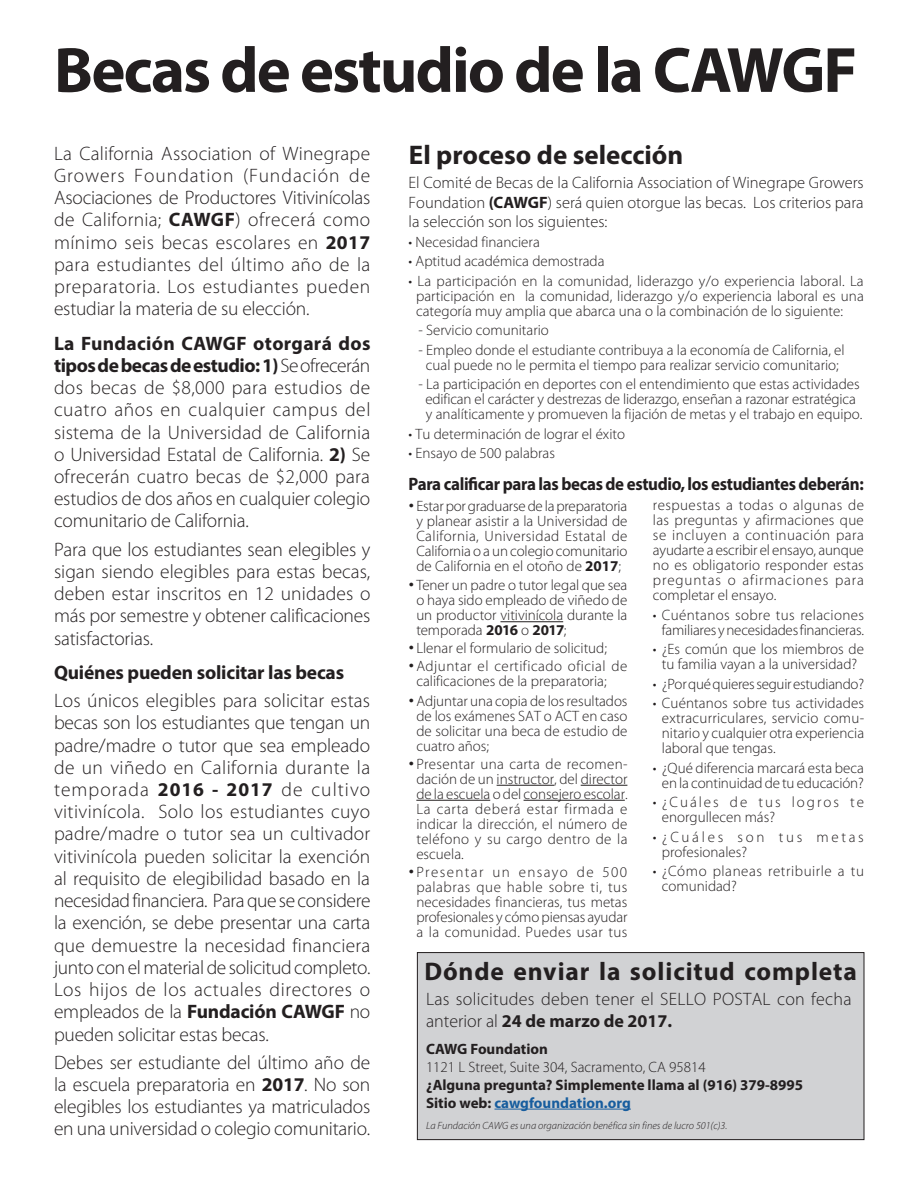
<style>
.page{position:relative;width:918px;height:1188px;background:#fff}
.page>*{position:absolute;margin:0;border:0;box-sizing:border-box;transform-origin:0 0}
.t1{font:700 64.5px "Myriad Pro";letter-spacing:-.03em;color:#231f20}
.t2{font:700 27px "Myriad Pro";color:#231f20}
.t3{font:700 25.5px "Myriad Pro";letter-spacing:.035em;color:#231f20}
.t4{font:300 19.5px/22.2px "Myriad Pro";letter-spacing:-.01em;color:#231f20;text-align:justify}
.t5{font:700 19.5px "Myriad Pro";letter-spacing:-.01em;color:#231f20}
.t6{font:300 18px/21.6px "Myriad Pro";letter-spacing:.015em;color:#231f20}
.t7{font:700 18px "Myriad Pro";letter-spacing:-.02em;color:#231f20;scale:.94 1}
.t8{font:300 16.5px/19.8px "Myriad Pro";color:#231f20;text-align:justify}
.t9{font:300 15px/15px "Myriad Pro";color:#231f20;text-align:center}
.t10{font:300 15px/15px "Myriad Pro";letter-spacing:.025em;color:#231f20;text-align:center}
.t11{font:700 15px/18px "Myriad Pro";color:#231f20}
.t12{font:300 15px/15px "Myriad Pro";letter-spacing:.13em;color:#231f20}
.t13{font:300 15px/15px "Myriad Pro";letter-spacing:.035em;color:#231f20}
.t14{font:300 15px/15px "Myriad Pro";letter-spacing:.18em;color:#231f20}
.t15{font:italic 300 10.5px "Myriad Pro";color:#231f20}
.s1{font-weight:700}
.s2{font-size:21px}
.s3{color:#175d9e}
</style>
<div class="page">
<hr style="left:500px;top:621px;width:63px;height:1px;background:#231f20">
<hr style="left:497px;top:785px;width:57px;height:1px;background:#231f20">
<hr style="left:581px;top:785px;width:46px;height:1px;background:#231f20">
<hr style="left:416px;top:800px;width:74px;height:1px;background:#231f20">
<hr style="left:524px;top:800px;width:101px;height:1px;background:#231f20">
<div style="left:417px;top:953px;width:447px;height:187px;background:#d1d2d4"></div>
<div style="left:417px;top:952px;width:447px;height:188px;border:1px solid #231f20"></div>
<hr style="left:494px;top:1109px;width:137px;height:1px;background:#175d9e">
<h1 class="t1" style="left:54px;top:28px;width:805px">Becas de estudio de la CAWGF</h1>
<p class="t4" style="left:54px;top:142px;width:318px">La California Association of Winegrape Growers Foundation (Fundación de Asociaciones de Productores Vitivinícolas de California; <span class="s1">CAWGF</span>) ofrecerá como mínimo seis becas escolares en <span class="s1">2017 </span>para estudiantes del último año de la preparatoria. Los estudiantes pueden estudiar la materia de su elección.</p>
<p class="t4" style="left:54px;top:332px;width:318px"><span class="s1">La Fundación CAWGF otorgará dos tipos de becas de estudio:1)</span> Se ofrecerán dos becas de $8,000 para estudios de cuatro años en cualquier campus del sistema de la Universidad de California o Universidad Estatal de California. <span class="s1">2)</span> Se ofrecerán cuatro becas de $2,000 para estudios de dos años en cualquier colegio comunitario de California.</p>
<h3 class="t4" style="left:54px;top:538px;width:318px">Para que los estudiantes sean elegibles y sigan siendo elegibles para estas becas, deben estar inscritos en 12 unidades o más por semestre y obtener calificaciones satisfactorias.</h3>
<h3 class="t5" style="left:54px;top:660px;width:292px">Quiénes pueden solicitar las becas</h3>
<p class="t4" style="left:54px;top:689px;width:318px">Los únicos elegibles para solicitar estas becas son los estudiantes que tengan un padre/madre o tutor que sea empleado de un viñedo en California durante la temporada <span class="s1">2016 - 2017</span> de cultivo vitivinícola. Solo los estudiantes cuyo padre/madre o tutor sea un cultivador vitivinícola pueden solicitar la exención al requisito de elegibilidad basado en la necesidad financiera. Para que se considere la exención, se debe presentar una carta que demuestre la necesidad financiera junto con el material de solicitud completo.<br>Los hijos de los actuales directores o empleados de la <span class="s1">Fundación CAWGF</span> no pueden solicitar estas becas.</p>
<h3 class="t4" style="left:54px;top:1051px;width:318px">Debes ser estudiante del último año de la escuela preparatoria en <span class="s1">2017</span>. No son elegibles los estudiantes ya matriculados en una universidad o colegio comunitario.</h3>
<h2 class="t2" style="left:409px;top:137px;width:276px">El proceso de selección</h2>
<p class="t8" style="left:409px;top:172px;width:457px">El Comité de Becas de la California Association of Winegrape Growers Foundation <span class="s1">(CAWGF</span>) será quien otorgue las becas. Los criterios para la selección son los siguientes:</p>
<p class="t9" style="left:409px;top:234px;width:133px">• Necesidad financiera</p>
<p class="t9" style="left:409px;top:254px;width:197px">• Aptitud académica demostrada</p>
<p class="t9" style="left:416px;top:273px;width:449px;text-align:justify;text-indent:-8px">• La participación en la comunidad, liderazgo y/o experiencia laboral. La participación en la comunidad, liderazgo y/o experiencia laboral es una categoría muy amplia que abarca una o la combinación de lo siguiente:</p>
<p class="t9" style="left:418px;top:323px;width:132px">- Servicio comunitario</p>
<p class="t9" style="left:418px;top:342px;width:428px">- Empleo donde el estudiante contribuya a la economía de California, el cual puede no le permita el tiempo para realizar servicio comunitario;</p>
<p class="t9" style="left:418px;top:377px;width:446px">- La participación en deportes con el entendimiento que estas actividades edifican el carácter y destrezas de liderazgo, enseñan a razonar estratégica<br>y analíticamente y promueven la fijación de metas y el trabajo en equipo.</p>
<p class="t9" style="left:409px;top:426px;width:218px">• Tu determinación de lograr el éxito</p>
<p class="t9" style="left:409px;top:446px;width:148px">• Ensayo de 500 palabras</p>
<p class="t7" style="left:409px;top:472px;width:486px">Para calificar para las becas de estudio, los estudiantes deberán:</p>
<p class="t9" style="left:409px;top:498px;width:220px"><span class="s2">•</span> Estar por graduarse de la preparatoria y planear asistir a la Universidad de California, Universidad Estatal de California o a un colegio comunitario de California en el otoño de <span class="s1">2017</span>;</p>
<p class="t9" style="left:416px;top:578px;width:213px;text-align:justify;text-indent:-8px"><span class="s2">•</span> Tener un padre o tutor legal que sea o haya sido empleado de viñedo de un productor vitivinícola durante la temporada <span class="s1">2016</span> o <span class="s1">2017</span>;</p>
<p class="t9" style="left:409px;top:641px;width:200px"><span class="s2">•</span> Llenar el formulario de solicitud;</p>
<p class="t9" style="left:416px;top:659px;width:213px;text-align:left;text-indent:-8px"><span class="s2">•</span> Adjuntar el certificado oficial de calificaciones de la preparatoria;</p>
<p class="t9" style="left:416px;top:693px;width:213px;text-align:justify;text-indent:-8px"><span class="s2">•</span> Adjuntar una copia de los resultados de los exámenes SAT o ACT en caso de solicitar una beca de estudio de cuatro años;</p>
<p class="t9" style="left:416px;top:756px;width:213px;text-align:justify;text-indent:-8px"><span class="s2">•</span> Presentar una carta de recomen&shy;dación de un instructor, del director de la escuela o del consejero escolar.<br>La carta deberá estar firmada e indicar la dirección, el número de teléfono y su cargo dentro de la escuela.</p>
<p class="t10" style="left:409px;top:864px;width:220px"><span class="s2">•</span>Presentar un ensayo de 500 palabras que hable sobre ti, tus necesidades financieras, tus metas profesionales y cómo piensas ayudar a la comunidad. Puedes usar tus</p>
<p class="t9" style="left:653px;top:498px;width:213px;text-align:justify">respuestas a todas o algunas de las preguntas y afirmaciones que se incluyen a continuación para ayudarte a escribir el ensayo, aunque no es obligatorio responder estas preguntas o afirmaciones para completar el ensayo.</p>
<p class="t9" style="left:653px;top:607px;width:213px">• Cuéntanos sobre tus relaciones familiares y necesidades financieras.</p>
<p class="t9" style="left:653px;top:642px;width:213px">• ¿Es común que los miembros de tu familia vayan a la universidad?</p>
<p class="t9" style="left:653px;top:676px;width:213px">• ¿Por qué quieres seguir estudiando?</p>
<p class="t9" style="left:662px;top:696px;width:204px;text-align:justify;text-indent:-9px">• Cuéntanos sobre tus actividades extracurriculares, servicio comu&shy;nitario y cualquier otra experiencia laboral que tengas.</p>
<p class="t9" style="left:653px;top:760px;width:213px">• ¿Qué diferencia marcará esta beca en la continuidad de tu educación?</p>
<p class="t12" style="left:662px;top:795px;width:204px;text-indent:-9px">• ¿Cuáles de tus logros te enorgullecen más?</p>
<p class="t14" style="left:662px;top:829px;width:203px;text-indent:-9px">• ¿Cuáles son tus metas profesionales?</p>
<p class="t13" style="left:662px;top:864px;width:204px;text-indent:-9px">• ¿Cómo planeas retribuirle a tu comunidad?</p>
<h3 class="t3" style="left:424px;top:955px;width:434px">Dónde enviar la solicitud completa</h3>
<p class="t6" style="left:426px;top:988px;width:427px">Las solicitudes deben tener el SELLO POSTAL con fecha anterior al <span class="s1">24 de marzo de 2017.</span></p>
<p class="t11" style="left:426px;top:1039px;width:123px">CAWG Foundation</p>
<p class="t9" style="left:426px;top:1059px;width:281px">1121 L Street, Suite 304, Sacramento, CA 95814</p>
<p class="t11" style="left:426px;top:1075px;width:379px">¿Alguna pregunta? Simplemente llama al (916) 379-8995<br>Sitio web: <span class="s3">cawgfoundation.org</span></p>
<p class="t15" style="left:426px;top:1119px;width:303px">La Fundación CAWG es una organización benéfica sin fines de lucro 501(c)3.</p>
</div>
